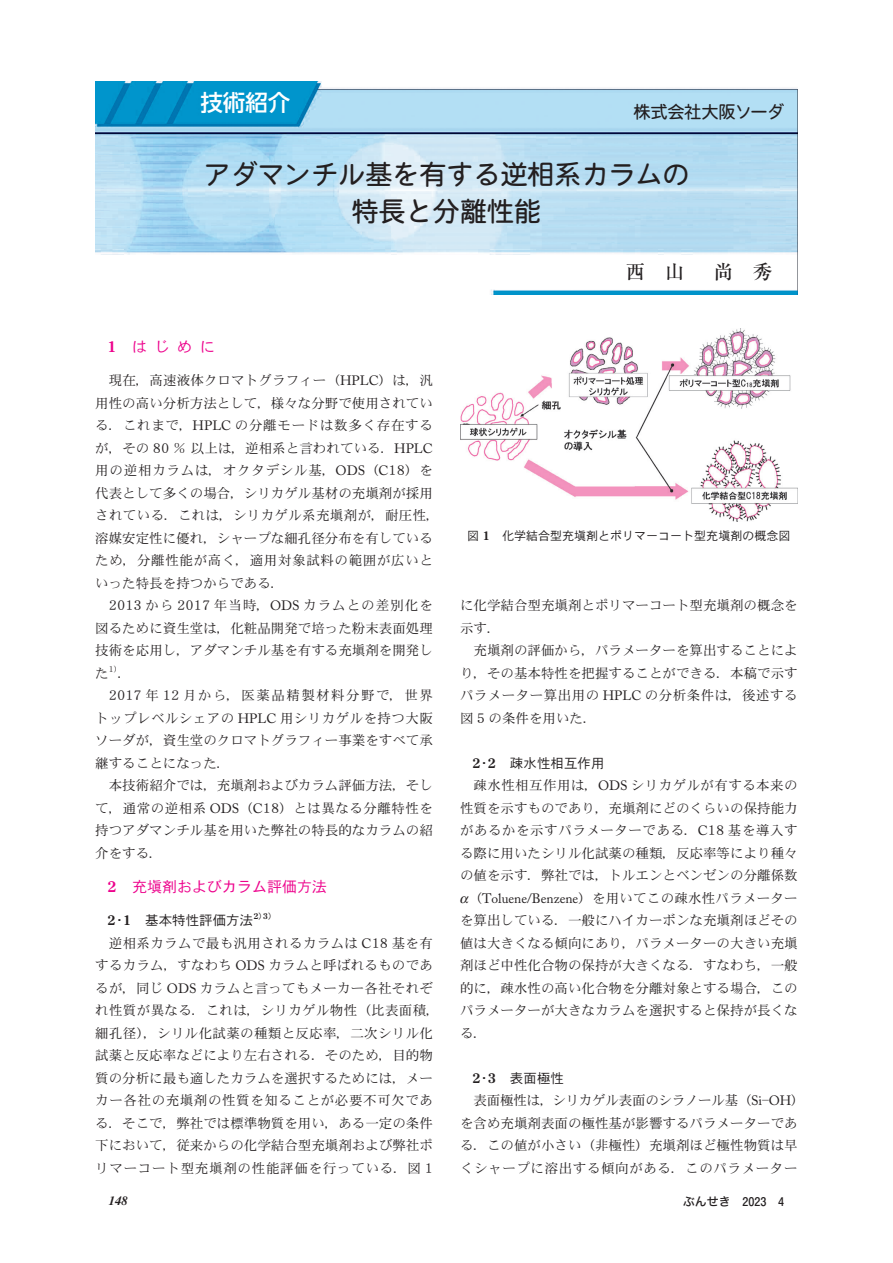
<style>
.page{position:relative;width:893px;height:1263px;background:#fff}
.page>*{position:absolute;margin:0;border:0;box-sizing:border-box;transform-origin:0 0}
.t1{font:27px/37.5px "DFHS Maru Gothic Std W4";color:#231f20;text-align:center}
.t2{font:500 22.5px "UD Shin Go Pr 6";color:#fff}
.t3{font:500 19.5px "Ryumin Pr 6";color:#231f20}
.t4{font:17.25px "DFHS Maru Gothic Std W4";letter-spacing:-.025em;color:#231f20}
.t5{font:15px "DFHS Gothic Std W3";color:#ed028c}
.t6{font:13.5px/22.5px "DFHS Mincho Std W3";color:#231f20;text-align:justify}
.t7{font:13.5px "DFHS Gothic Std W3";color:#231f20}
.t8{font:13.5px "DFHS Mincho Std W3";letter-spacing:.04em;color:#231f20}
.t9{font:13.5px "DFHS Mincho Std W3";letter-spacing:.03em;color:#231f20}
.t10{font:italic 700 12.75px "Times LT Std";color:#231f20}
.t11{font:12px "DFHS Gothic Std W3";color:#231f20}
.t12{font:700 12px "Futo Go B101 Pr 6";color:#231f20}
.s1{font-family:"DFHS Mincho Std W9";font-size:16.5px}
.s2{font-family:"Adobe Caslon Pro"}
.s3{font-size:14.85px}
.s4{font-family:"DFHS Mincho Std W9";font-size:14.85px}
.s5{font-family:"DFHS Mincho Std W9";font-size:13.2px}
.s6{font-family:"Hira Kaku Std W5";font-weight:400}
</style>
<div class="page">
<img style="left:95px;top:81px;width:702px;height:214px">
<img style="left:460px;top:329px;width:337px;height:192px">
<h2 class="t2" style="left:200px;top:85px;width:91px">技術紹介</h2>
<p class="t4" style="left:633px;top:103px;width:152px">株式会社大阪ソーダ</p>
<h1 class="t1" style="left:203px;top:155px;width:487px">アダマンチル基を有する逆相系カラムの特長と分離性能</h1>
<p class="t5" style="left:107px;top:338px;width:109px"><span class="s1">1</span>　はじめに</p>
<p class="t6" style="left:95px;top:369px;width:346px;text-align:left;text-indent:14px">現在，高速液体クロマトグラフィー（<span class="s2">HPLC</span>）は，汎用性の高い分析方法として，様々な分野で使用されている．これまで，<span class="s2">HPLC</span> の分離モードは数多く存在するが，その <span class="s3">80</span> ％以上は，逆相系と言われている．<span class="s2">HPLC</span>用の逆相カラムは，オクタデシル基，<span class="s2">ODS</span>（<span class="s2">C</span><span class="s3">18</span>）を代表として多くの場合，シリカゲル基材の充塡剤が採用されている．これは，シリカゲル系充塡剤が，耐圧性，溶媒安定性に優れ，シャープな細孔径分布を有しているため，分離性能が高く，適用対象試料の範囲が広いといった特長を持つからである．</p>
<p class="t6" style="left:95px;top:594px;width:339px;text-indent:13px"><span class="s3">2013</span> から <span class="s3">2017</span> 年当時，<span class="s2">ODS</span> カラムとの差別化を図るために資生堂は，化粧品開発で培った粉末表面処理技術を応用し，アダマンチル基を有する充塡剤を開発した<sup>1</sup><sup>）</sup>．</p>
<p class="t6" style="left:95px;top:684px;width:339px;text-indent:13px"><span class="s3">2017</span> 年 <span class="s3">12</span> 月から，医薬品精製材料分野で，世界トップレベルシェアの <span class="s2">HPLC</span> 用シリカゲルを持つ大阪ソーダが，資生堂のクロマトグラフィー事業をすべて承継することになった．</p>
<p class="t6" style="left:95px;top:774px;width:339px;text-indent:14px">本技術紹介では，充塡剤およびカラム評価方法，そして，通常の逆相系 <span class="s2">ODS</span>（<span class="s2">C</span><span class="s3">18</span>）とは異なる分離特性を持つアダマンチル基を用いた弊社の特長的なカラムの紹介をする．</p>
<p class="t5" style="left:107px;top:878px;width:221px"><span class="s1">2</span>　充塡剤およびカラム評価方法</p>
<p class="t7" style="left:107px;top:913px;width:170px"><span class="s4">2</span>･<span class="s4">1</span>　基本特性評価方法<sup>2</sup><sup>）</sup><sup>3</sup><sup>）</sup></p>
<p class="t6" style="left:95px;top:931px;width:346px;text-align:center">逆相系カラムで最も汎用されるカラムは <span class="s2">C</span><span class="s3">18</span> 基を有<br>するカラム，すなわち <span class="s2">ODS</span> カラムと呼ばれるものであるが，同じ <span class="s2">ODS</span> カラムと言ってもメーカー各社それぞれ性質が異なる．これは，シリカゲル物性（比表面積，細孔径），シリル化試薬の種類と反応率，二次シリル化試薬と反応率などにより左右される．そのため，目的物質の分析に最も適したカラムを選択するためには，メーカー各社の充塡剤の性質を知ることが必要不可欠である．そこで，弊社では標準物質を用い，ある一定の条件下において，従来からの化学結合型充塡剤および弊社ポリマーコート型充塡剤の性能評価を行っている．図 <span class="s3">1</span></p>
<h3 class="t3" style="left:626px;top:257px;width:148px">西　山　 尚　秀</h3>
<p class="t11" style="left:467px;top:529px;width:324px">図 <span class="s5">1</span>　化学結合型充塡剤とポリマーコート型充塡剤の概念図</p>
<p class="t6" style="left:460px;top:594px;width:339px">に化学結合型充塡剤とポリマーコート型充塡剤の概念を示す．</p>
<p class="t6" style="left:460px;top:639px;width:339px;text-indent:14px">充塡剤の評価から，パラメーターを算出することにより，その基本特性を把握することができる．本稿で示すパラメーター算出用の <span class="s2">HPLC</span> の分析条件は，後述する図 <span class="s3">5</span> の条件を用いた．</p>
<p class="t7" style="left:472px;top:755px;width:134px"><span class="s4">2</span>･<span class="s4">2</span>　疎水性相互作用</p>
<p class="t9" style="left:473px;top:778px;width:325px">疎水性相互作用は，<span class="s2">ODS</span> シリカゲルが有する本来の</p>
<p class="t6" style="left:460px;top:796px;width:339px">性質を示すものであり，充塡剤にどのくらいの保持能力</p>
<p class="t8" style="left:460px;top:823px;width:339px">があるかを示すパラメーターである．<span class="s2">C</span><span class="s3">18</span> 基を導入す</p>
<p class="t6" style="left:460px;top:841px;width:339px">る際に用いたシリル化試薬の種類，反応率等により種々</p>
<p class="t6" style="left:460px;top:864px;width:339px">の値を示す．弊社では，トルエンとベンゼンの分離係数</p>
<p class="t6" style="left:468px;top:886px;width:331px">（<span class="s2">Toluene/Benzene</span>）を用いてこの疎水性パラメーター</p>
<p class="t6" style="left:460px;top:909px;width:339px">を算出している．一般にハイカーボンな充塡剤ほどその</p>
<p class="t6" style="left:460px;top:931px;width:339px">値は大きくなる傾向にあり，パラメーターの大きい充塡</p>
<p class="t6" style="left:460px;top:954px;width:339px">剤ほど中性化合物の保持が大きくなる．すなわち，一般</p>
<p class="t6" style="left:460px;top:976px;width:339px">的に，疎水性の高い化合物を分離対象とする場合，この</p>
<p class="t6" style="left:460px;top:999px;width:339px">パラメーターが大きなカラムを選択すると保持が長くな</p>
<p class="t6" style="left:460px;top:1021px;width:28px">る．</p>
<p class="t7" style="left:472px;top:1070px;width:93px"><span class="s4">2</span>･<span class="s4">3</span>　表面極性</p>
<p class="t6" style="left:460px;top:1089px;width:346px;text-align:left;text-indent:13px">表面極性は，シリカゲル表面のシラノール基（<span class="s2">Si</span>─<span class="s2">OH</span>）を含め充塡剤表面の極性基が影響するパラメーターである．この値が小さい（非極性）充塡剤ほど極性物質は早くシャープに溶出する傾向がある．このパラメーター</p>
<p class="t10" style="left:109px;top:1194px;width:21px">148</p>
<p class="t12" style="left:682px;top:1192px;width:103px"><span class="s6">ぶんせき</span> 2023 4</p>
</div>
